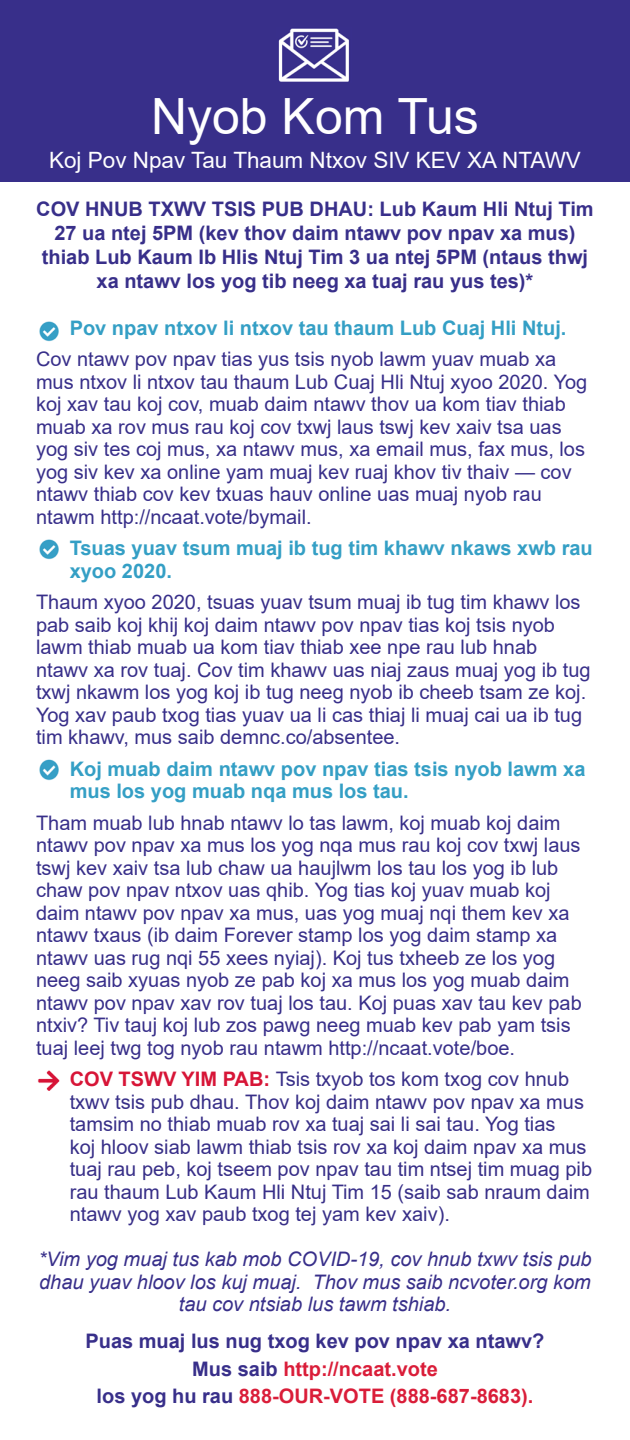
<style>
.page{position:relative;width:630px;height:1440px;background:#fff}
.page>*{position:absolute;margin:0;border:0;box-sizing:border-box;transform-origin:0 0}
.t1{font:50px "Arial";color:#fff}
.t2{font:22.5px "Arial";color:#fff}
.t3{font:20px/22.5px "Arial";color:#382f8a}
.t4{font:20px/22.5px "Arial";color:#382f88}
.t5{font:700 20px/24px "Arial";color:#382f8a;text-align:center}
.t6{font:700 20px/22.5px "Arial";color:#349fc5}
.t7{font:italic 20px/22.5px "Arial";color:#382f8a;text-align:center}
.s1{font-weight:700;color:#d71537}
.s2{color:#da1d39}
</style>
<div class="page">
<div style="left:0;top:0;width:630px;height:182px;background:#382f8a"></div>
<img style="left:278px;top:28px;width:71px;height:54px">
<img style="left:39px;top:321px;width:20px;height:21px">
<img style="left:39px;top:539px;width:20px;height:21px">
<img style="left:39px;top:759px;width:20px;height:21px">
<img style="left:37px;top:1070px;width:23px;height:21px">
<p class="t1" style="left:151px;top:82px;width:329px">Nyob Kom Tus</p>
<p class="t2" style="left:49px;top:145px;width:533px">Koj Pov Npav Tau Thaum Ntxov SIV KEV XA NTAWV</p>
<p class="t5" style="left:36px;top:198px;width:559px">COV HNUB TXWV TSIS PUB DHAU: Lub Kaum Hli Ntuj Tim 27 ua ntej 5PM (kev thov daim ntawv pov npav xa mus) thiab Lub Kaum Ib Hlis Ntuj Tim 3 ua ntej 5PM (ntaus thwj xa ntawv los yog tib neeg xa tuaj rau yus tes)*</p>
<p class="t6" style="left:70px;top:317px;width:498px">Pov npav ntxov li ntxov tau thaum Lub Cuaj Hli Ntuj.</p>
<p class="t3" style="left:36px;top:348px;width:553px">Cov ntawv pov npav tias yus tsis nyob lawm yuav muab xa mus ntxov li ntxov tau thaum Lub Cuaj Hli Ntuj xyoo 2020. Yog koj xav tau koj cov, muab daim ntawv thov ua kom tiav thiab muab xa rov mus rau koj cov txwj laus tswj kev xaiv tsa uas yog siv tes coj mus, xa ntawv mus, xa email mus, fax mus, los yog siv kev xa online yam muaj kev ruaj khov tiv thaiv — cov ntawv thiab cov kev txuas hauv online uas muaj nyob rau ntawm http://ncaat.vote/bymail.</p>
<p class="t6" style="left:70px;top:537px;width:525px">Tsuas yuav tsum muaj ib tug tim khawv nkaws xwb rau xyoo 2020.</p>
<p class="t3" style="left:36px;top:591px;width:556px">Thaum xyoo 2020, tsuas yuav tsum muaj ib tug tim khawv los pab saib koj khij koj daim ntawv pov npav tias koj tsis nyob lawm thiab muab ua kom tiav thiab xee npe rau lub hnab ntawv xa rov tuaj. Cov tim khawv uas niaj zaus muaj yog ib tug txwj nkawm los yog koj ib tug neeg nyob ib cheeb tsam ze koj.<br>Yog xav paub txog tias yuav ua li cas thiaj li muaj cai ua ib tug tim khawv, mus saib demnc.co/absentee.</p>
<p class="t6" style="left:70px;top:758px;width:517px">Koj muab daim ntawv pov npav tias tsis nyob lawm xa mus los yog muab nqa mus los tau.</p>
<p class="t3" style="left:36px;top:811px;width:547px">Tham muab lub hnab ntawv lo tas lawm, koj muab koj daim ntawv pov npav xa mus los yog nqa mus rau koj cov txwj laus tswj kev xaiv tsa lub chaw ua haujlwm los tau los yog ib lub chaw pov npav ntxov uas qhib. Yog tias koj yuav muab koj daim ntawv pov npav xa mus, uas yog muaj nqi them kev xa ntawv txaus (ib daim Forever stamp los yog daim stamp xa ntawv uas rug nqi 55 xees nyiaj). Koj tus txheeb ze los yog neeg saib xyuas nyob ze pab koj xa mus los yog muab daim ntawv pov npav xav rov tuaj los tau. Koj puas xav tau kev pab ntxiv? Tiv tauj koj lub zos pawg neeg muab kev pab yam tsis tuaj leej twg tog nyob rau ntawm http://ncaat.vote/boe.</p>
<p class="t4" style="left:70px;top:1068px;width:524px"><span class="s1">COV TSWV YIM PAB:</span> Tsis txyob tos kom txog cov hnub txwv tsis pub dhau. Thov koj daim ntawv pov npav xa mus tamsim no thiab muab rov xa tuaj sai li sai tau. Yog tias<br>koj hloov siab lawm thiab tsis rov xa koj daim npav xa mus tuaj rau peb, koj tseem pov npav tau tim ntsej tim muag pib rau thaum Lub Kaum Hli Ntuj Tim 15 (saib sab nraum daim ntawv yog xav paub txog tej yam kev xaiv).</p>
<p class="t7" style="left:38px;top:1248px;width:555px">*Vim yog muaj tus kab mob COVID-19, cov hnub txwv tsis pub dhau yuav hloov los kuj muaj. Thov mus saib ncvoter.org kom tau cov ntsiab lus tawm tshiab.</p>
<p class="t5" style="left:85px;top:1328px;width:461px;line-height:27.5px">Puas muaj lus nug txog kev pov npav xa ntawv?<br>Mus saib <span class="s2">http://ncaat.vote<br></span>los yog hu rau <span class="s2">888-OUR-VOTE (888-687-8683).</span></p>
</div>
